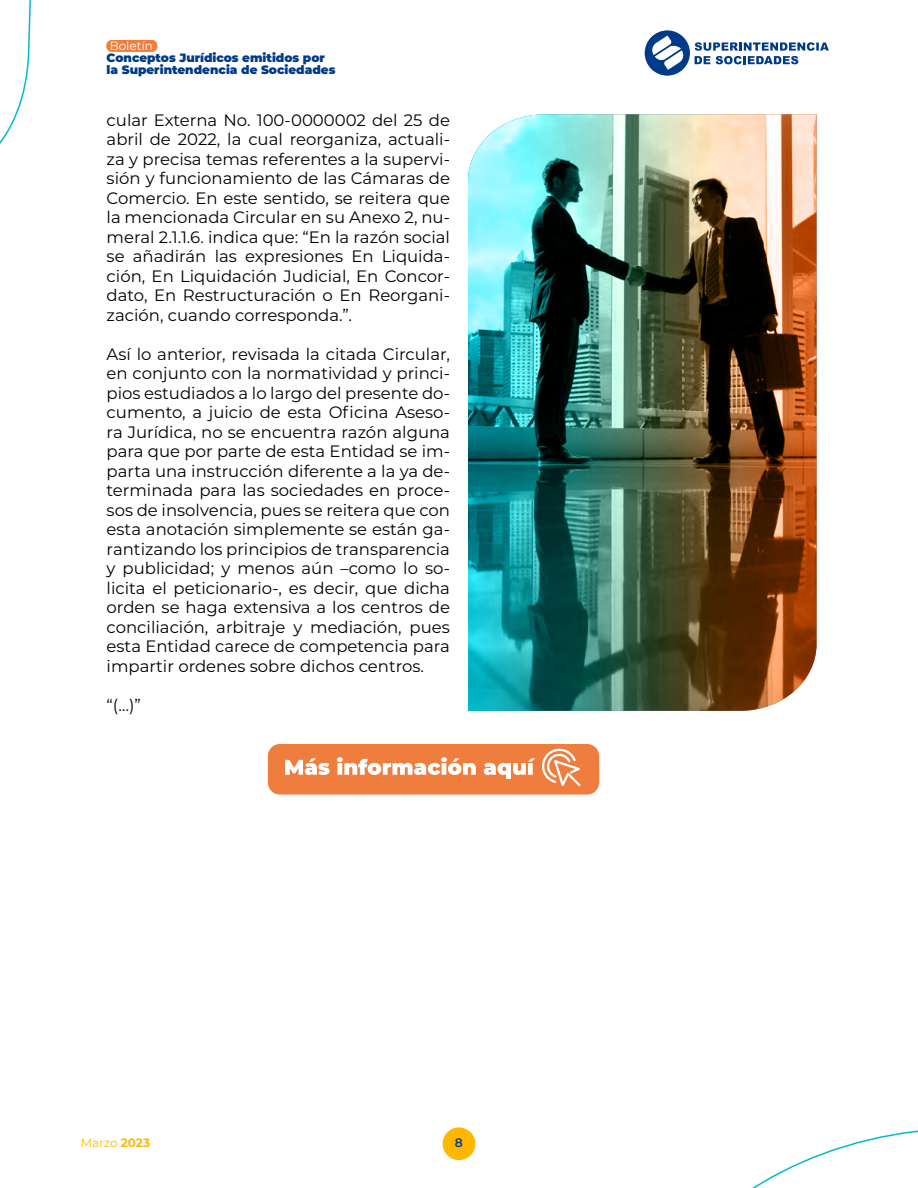
<style>
.page{position:relative;width:918px;height:1188px;background:#fff}
.page>*{position:absolute;margin:0;border:0;box-sizing:border-box;transform-origin:0 0}
.t1{font:16.5px/19.5px "Montserrat";color:#000;text-align:justify}
.t2{font:600 12.3px "Montserrat";color:#003b8a}
.t3{font:900 12px/12px "Montserrat";color:#003b8a}
.t4{font:12px "Montserrat";color:#ffb700}
.t5{font:12px "Montserrat";color:#fff}
.s1{font-weight:700}
</style>
<div class="page">
<div style="left:106px;top:40px;width:51px;height:12px;background:#f27d3b;border-radius:5px"></div>
<svg style="left:752px;top:1130px;width:166px;height:58px"></svg>
<div style="left:443px;top:1127px;width:32px;height:33px;background:#ffb700;border-radius:50%"></div>
<svg style="left:0;top:0;width:31px;height:144px"></svg>
<svg style="left:645px;top:30px;width:184px;height:46px"></svg>
<img style="left:468px;top:114px;width:349px;height:597px">
<div style="left:268px;top:744px;width:331px;height:51px;background:#ef7d3e;border-radius:12px"></div>
<svg style="left:285px;top:758px;width:45px;height:17px"></svg>
<svg style="left:337px;top:757px;width:139px;height:18px"></svg>
<svg style="left:484px;top:758px;width:52px;height:21px"></svg>
<svg style="left:542px;top:748px;width:39px;height:38px"></svg>
<p class="t5" style="left:110px;top:37px;width:45px">Boletín</p>
<p class="t3" style="left:107px;top:51px;width:230px">Conceptos Jurídicos emitidos por la Superintendencia de Sociedades</p>
<p class="t1" style="left:107px;top:110px;width:345px">cular Externa No. 100-0000002 del 25 de abril de 2022, la cual reorganiza, actuali&shy;za y precisa temas referentes a la supervi&shy;sión y funcionamiento de las Cámaras de Comercio. En este sentido, se reitera que la mencionada Circular en su Anexo 2, nu&shy;meral 2.1.1.6. indica que: “En la razón social se añadirán las expresiones En Liquida&shy;ción, En Liquidación Judicial, En Concor&shy;dato, En Restructuración o En Reorgani&shy;zación, cuando corresponda.”.</p>
<p class="t1" style="left:107px;top:344px;width:345px">Así lo anterior, revisada la citada Circular, en conjunto con la normatividad y princi&shy;pios estudiados a lo largo del presente do&shy;cumento, a juicio de esta Oficina Aseso&shy;ra Jurídica, no se encuentra razón alguna para que por parte de esta Entidad se im&shy;parta una instrucción diferente a la ya de&shy;terminada para las sociedades en proce&shy;sos de insolvencia, pues se reitera que con esta anotación simplemente se están ga&shy;rantizando los principios de transparencia y publicidad; y menos aún –como lo so&shy;licita el peticionario-, es decir, que dicha orden se haga extensiva a los centros de conciliación, arbitraje y mediación, pues esta Entidad carece de competencia para impartir ordenes sobre dichos centros.</p>
<p class="t1" style="left:107px;top:695px;width:36px">“(…)”</p>
<p class="t4" style="left:81px;top:1135px;width:71px">Marzo <span class="s1">2023</span></p>
<p class="t2" style="left:455px;top:1134px;width:10px">8</p>
</div>
